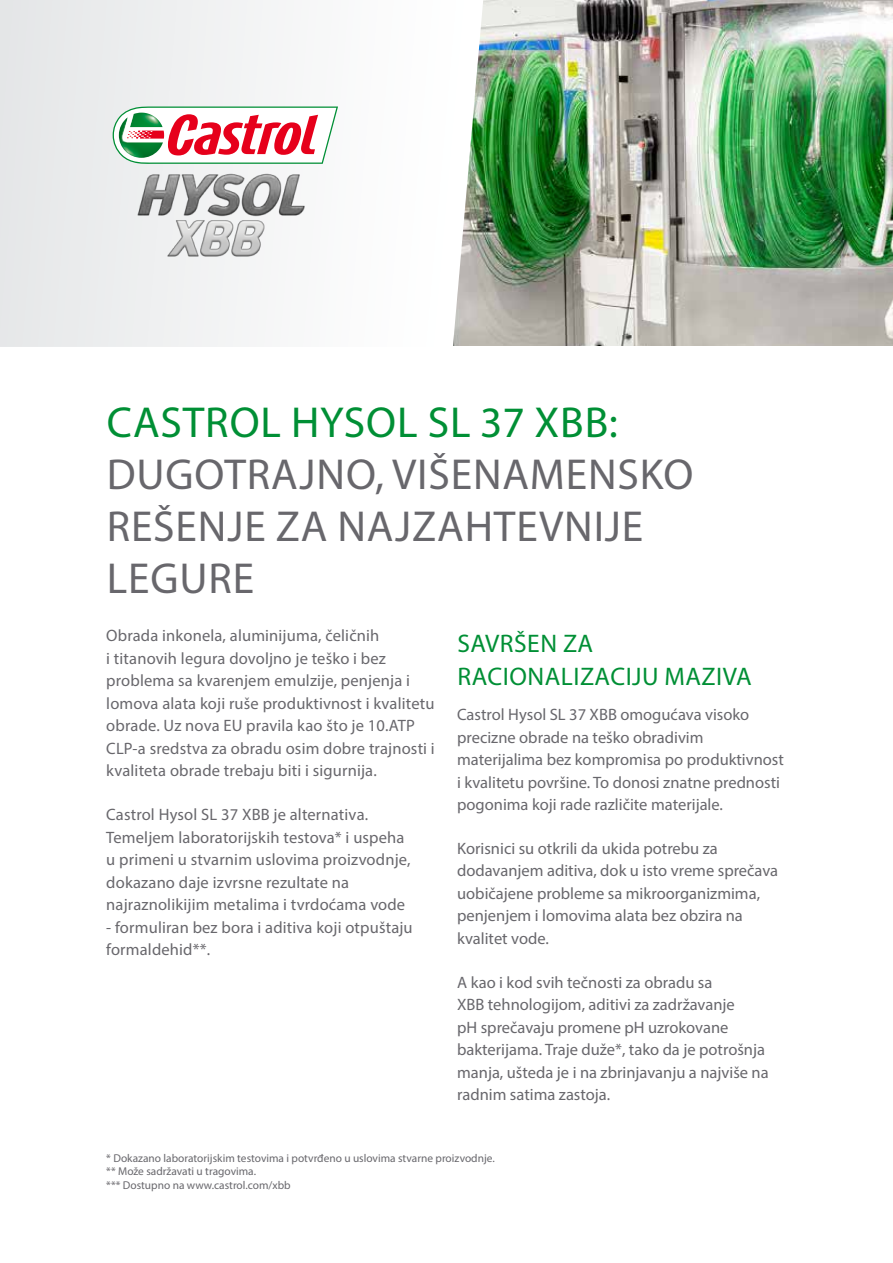
<style>
.page{position:relative;width:893px;height:1263px;background:#fff}
.page>*{position:absolute;margin:0;border:0;box-sizing:border-box;transform-origin:0 0}
.t1{font:43.5px/52.2px "Myriad Pro";letter-spacing:.02em;color:#68676c}
.t2{font:43.5px "Myriad Pro";letter-spacing:.02em;color:#008f35}
.t3{font:25.5px/33px "Myriad Pro";letter-spacing:.02em;color:#008f35}
.t4{font:16.5px/22.5px "Myriad Pro";color:#68676c}
.t5{font:11.4px/13.5px "Myriad Pro";color:#68676c}
</style>
<div class="page">
<img style="left:483px;top:0;width:410px;height:346px">
<svg style="left:0;top:0;width:483px;height:347px"></svg>
<img style="left:95px;top:172px;width:245px;height:45px">
<svg style="left:113px;top:107px;width:225px;height:57px"></svg>
<img style="left:119px;top:113px;width:44px;height:45px">
<img style="left:96px;top:218px;width:236px;height:40px">
<h1 class="t2" style="left:107px;top:395px;width:512px">CASTROL HYSOL SL 37 XBB:</h1>
<h1 class="t1" style="left:107px;top:447px;width:588px">DUGOTRAJNO, VIŠENAMENSKO<br>REŠENJE ZA NAJZAHTEVNIJE<br>LEGURE</h1>
<p class="t4" style="left:106px;top:624px;width:330px">Obrada inkonela, aluminijuma, čeličnih<br>i titanovih legura dovoljno je teško i bez problema sa kvarenjem emulzije, penjenja i lomova alata koji ruše produktivnost i kvalitetu obrade. Uz nova EU pravila kao što je 10.ATP CLP-a sredstva za obradu osim dobre trajnosti i kvaliteta obrade trebaju biti i sigurnija.</p>
<p class="t4" style="left:106px;top:803px;width:306px">Castrol Hysol SL 37 XBB je alternativa.<br>Temeljem laboratorijskih testova* i uspeha u primeni u stvarnim uslovima proizvodnje, dokazano daje izvrsne rezultate na najraznolikijim metalima i tvrdoćama vode</p>
<p class="t4" style="left:106px;top:915px;width:308px">- formuliran bez bora i aditiva koji otpuštaju formaldehid**.</p>
<h2 class="t3" style="left:457px;top:626px;width:296px">SAVRŠEN ZA<br>RACIONALIZACIJU MAZIVA</h2>
<p class="t4" style="left:457px;top:703px;width:328px">Castrol Hysol SL 37 XBB omogućava visoko precizne obrade na teško obradivim materijalima bez kompromisa po produktivnost i kvalitetu površine. To donosi znatne prednosti pogonima koji rade različite materijale.</p>
<p class="t4" style="left:457px;top:837px;width:323px">Korisnici su otkrili da ukida potrebu za dodavanjem aditiva, dok u isto vreme sprečava uobičajene probleme sa mikroorganizmima, penjenjem i lomovima alata bez obzira na kvalitet vode.</p>
<p class="t4" style="left:457px;top:970px;width:313px">A kao i kod svih tečnosti za obradu sa<br>XBB tehnologijom, aditivi za zadržavanje<br>pH sprečavaju promene pH uzrokovane bakterijama. Traje duže*, tako da je potrošnja manja, ušteda je i na zbrinjavanju a najviše na radnim satima zastoja.</p>
<p class="t5" style="left:106px;top:1151px;width:390px">* Dokazano laboratorijskim testovima i potvrđeno u uslovima stvarne proizvodnje. ** Može sadržavati u tragovima.<br>*** Dostupno na www.castrol.com/xbb</p>
</div>
